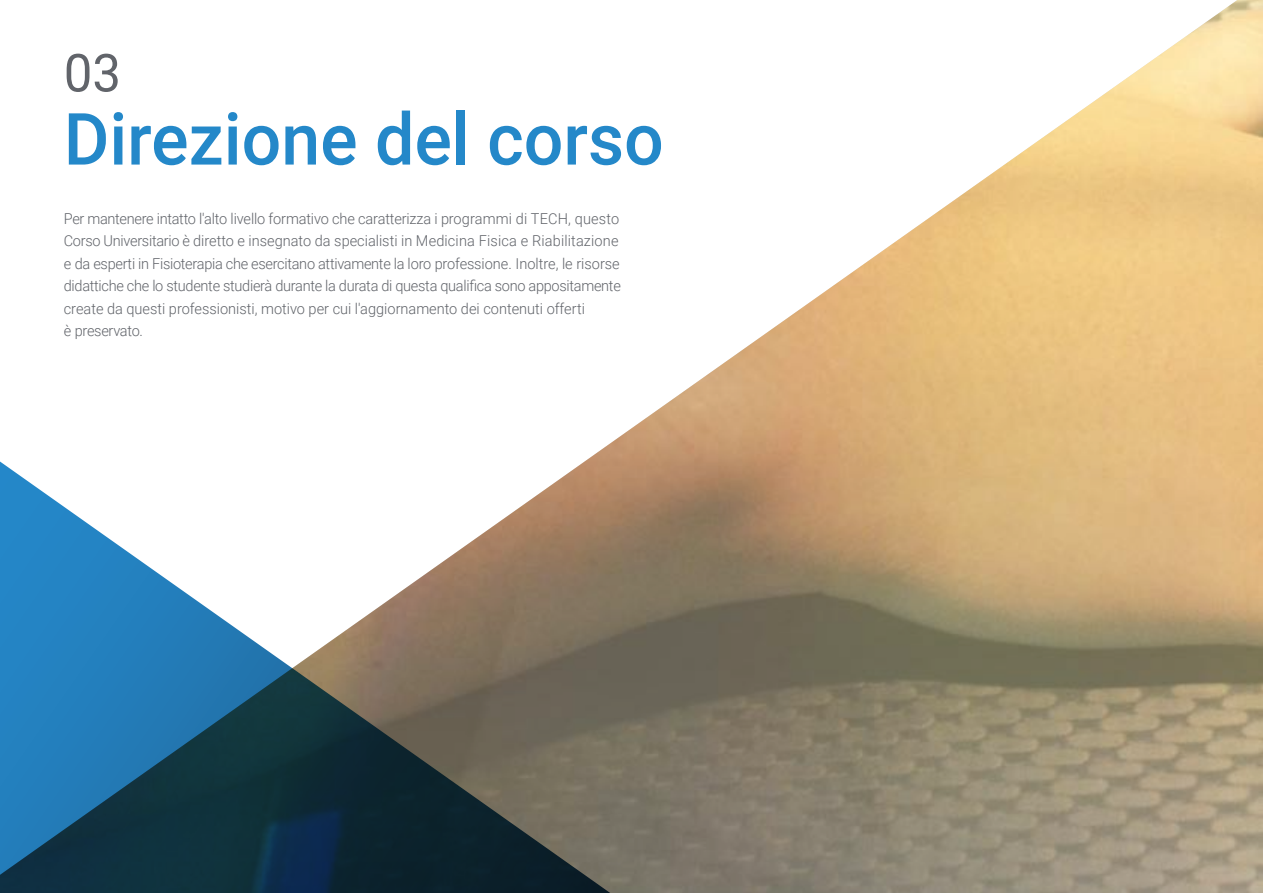
<style>
.page{position:relative;width:1263px;height:893px;background:#fff}
.page>*{position:absolute;margin:0;border:0;box-sizing:border-box;transform-origin:0 0}
.t1{font:500 72px "Roboto";color:#2488c9}
.t2{font:52.5px "Roboto";color:#61646a}
.t3{font:300 15px/22.5px "Roboto";letter-spacing:-.01em;color:#61646a}
</style>
<div class="page">
<img style="left:606px;top:0;width:657px;height:893px">
<svg style="left:0;top:446px;width:640px;height:447px"></svg>
<h2 class="t2" style="left:64px;top:36px;width:59px">03</h2>
<h1 class="t1" style="left:64px;top:89px;width:601px">Direzione del corso</h1>
<p class="t3" style="left:64px;top:207px;width:559px">Per mantenere intatto l'alto livello formativo che caratterizza i programmi di TECH, questo Corso Universitario è diretto e insegnato da specialisti in Medicina Fisica e Riabilitazione e da esperti in Fisioterapia che esercitano attivamente la loro professione. Inoltre, le risorse didattiche che lo studente studierà durante la durata di questa qualifica sono appositamente create da questi professionisti, motivo per cui l'aggiornamento dei contenuti offerti<br>è preservato.</p>
</div>
